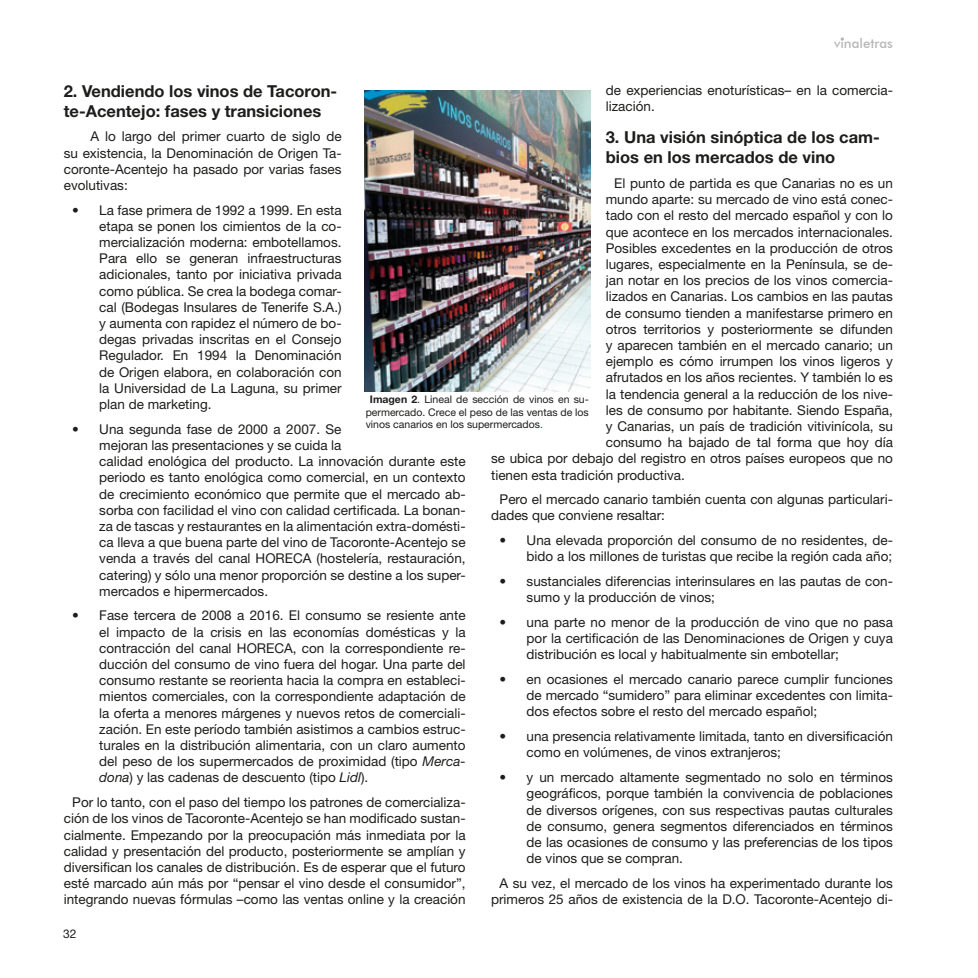
<style>
.page{position:relative;width:978px;height:978px;background:#fff}
.page>*{position:absolute;margin:0;border:0;box-sizing:border-box;transform-origin:0 0}
.TITULO_2{font:700 16.5px/19.8px "Helvetica Neue LT Std";color:#1d1d1b}
.CUERPO{font:13.5px/16.2px "Helvetica Neue LT Std";color:#1d1d1b;text-align:justify}
.t1{font:500 13.35px "Futura BT";color:#b7b7b7}
.t2{font:12px "Helvetica Neue LT Std";color:#1d1d1b}
.PIE_DE_FOTO{font:10.5px/12.6px "Helvetica Neue LT Std";color:#1d1d1b;text-align:justify}
.s1{font-style:italic}
.s2{font-weight:700}
.s3{color:#0070b9}
</style>
<div class="page">
<img style="left:365px;top:91px;width:225px;height:300px">
<p class="t1" style="left:834px;top:35px;width:60px">vinaletras</p>
<p class="CUERPO" style="left:606px;top:82px;width:289px">de experiencias enoturísticas– en la comercia&shy;lización.</p>
<p class="TITULO_2" style="left:606px;top:127px;width:276px">3. Una visión sinóptica de los cam&shy;bios en los mercados de vino</p>
<p class="CUERPO" style="left:614px;top:175px;width:280px">El punto de partida es que Canarias no es un</p>
<p class="CUERPO" style="left:606px;top:191px;width:289px">mundo aparte: su mercado de vino está conec-</p>
<p class="CUERPO" style="left:606px;top:207px;width:289px">tado con el resto del mercado español y con lo</p>
<p class="CUERPO" style="left:606px;top:223px;width:289px">que acontece en los mercados internacionales.</p>
<p class="CUERPO" style="left:606px;top:240px;width:289px">Posibles excedentes en la producción de otros</p>
<p class="CUERPO" style="left:606px;top:256px;width:289px">lugares, especialmente en la Península, se de-</p>
<p class="CUERPO" style="left:606px;top:272px;width:289px">jan notar en los precios de los vinos comercia-</p>
<p class="CUERPO" style="left:606px;top:288px;width:289px">lizados en Canarias. Los cambios en las pautas</p>
<p class="CUERPO" style="left:606px;top:304px;width:289px">de consumo tienden a manifestarse primero en</p>
<p class="CUERPO" style="left:606px;top:321px;width:289px">otros territorios y posteriormente se difunden</p>
<p class="CUERPO" style="left:606px;top:337px;width:289px">y aparecen también en el mercado canario; un</p>
<p class="CUERPO" style="left:606px;top:353px;width:289px">ejemplo es cómo irrumpen los vinos ligeros y</p>
<p class="CUERPO" style="left:606px;top:369px;width:289px">afrutados en los años recientes. Y también lo es</p>
<p class="CUERPO" style="left:606px;top:385px;width:289px">la tendencia general a la reducción de los nive-</p>
<p class="CUERPO" style="left:606px;top:402px;width:289px">les de consumo por habitante. Siendo España,</p>
<p class="CUERPO" style="left:606px;top:418px;width:289px">y Canarias, un país de tradición vitivinícola, su</p>
<p class="CUERPO" style="left:606px;top:434px;width:289px">consumo ha bajado de tal forma que hoy día</p>
<p class="CUERPO" style="left:491px;top:450px;width:403px">se ubica por debajo del registro en otros países europeos que no</p>
<p class="CUERPO" style="left:491px;top:466px;width:195px">tienen esta tradición productiva.</p>
<p class="CUERPO" style="left:491px;top:491px;width:403px;text-indent:9px">Pero el mercado canario también cuenta con algunas particulari&shy;dades que conviene resaltar:</p>
<p class="CUERPO" style="left:500px;top:532px;width:395px;text-align:right">• Una elevada proporción del consumo de no residentes, de&shy;bido a los millones de turistas que recibe la región cada año;</p>
<p class="CUERPO" style="left:527px;top:573px;width:368px;text-indent:-27px">• sustanciales diferencias interinsulares en las pautas de con&shy;sumo y la producción de vinos;</p>
<p class="CUERPO" style="left:527px;top:614px;width:368px;text-indent:-27px">• una parte no menor de la producción de vino que no pasa por la certificación de las Denominaciones de Origen y cuya distribución es local y habitualmente sin embotellar;</p>
<p class="CUERPO" style="left:527px;top:671px;width:368px;text-indent:-27px">• en ocasiones el mercado canario parece cumplir funciones de mercado “sumidero” para eliminar excedentes con limita&shy;dos efectos sobre el resto del mercado español;</p>
<p class="CUERPO" style="left:527px;top:728px;width:368px;text-indent:-27px">• una presencia relativamente limitada, tanto en diversificación como en volúmenes, de vinos extranjeros;</p>
<p class="CUERPO" style="left:527px;top:769px;width:368px;text-indent:-27px">• y un mercado altamente segmentado no solo en términos geográficos, porque también la convivencia de poblaciones de diversos orígenes, con sus respectivas pautas culturales de consumo, genera segmentos diferenciados en términos de las ocasiones de consumo y las preferencias de los tipos de vinos que se compran.</p>
<p class="CUERPO" style="left:491px;top:875px;width:403px;text-align:right">A su vez, el mercado de los vinos ha experimentado durante los primeros 25 años de existencia de la D.O. Tacoronte-Acentejo di-</p>
<p class="TITULO_2" style="left:64px;top:81px;width:275px">2. Vendiendo los vinos de Tacoron&shy;te-Acentejo: fases y transiciones</p>
<p class="CUERPO" style="left:64px;top:128px;width:279px;text-indent:27px">A lo largo del primer cuarto de siglo de su existencia, la Denominación de Origen Ta&shy;coronte-Acentejo ha pasado por varias fases evolutivas:</p>
<p class="CUERPO" style="left:99px;top:202px;width:244px;text-indent:-27px">• La fase primera de 1992 a 1999. En esta etapa se ponen los cimientos de la co&shy;mercialización moderna: embotellamos.<br>Para ello se generan infraestructuras adicionales, tanto por iniciativa privada como pública. Se crea la bodega comar&shy;cal (Bodegas Insulares de Tenerife S.A.) y aumenta con rapidez el número de bo&shy;degas privadas inscritas en el Consejo Regulador. En 1994 la Denominación de Origen elabora, en colaboración con la Universidad de La Laguna, su primer plan de marketing.</p>
<p class="CUERPO" style="left:99px;top:421px;width:368px;text-align:left;text-indent:-27px">• Una segunda fase de 2000 a 2007. Se<br>mejoran las presentaciones y se cuida la<br>calidad enológica del producto. La innovación durante este periodo es tanto enológica como comercial, en un contexto de crecimiento económico que permite que el mercado ab&shy;sorba con facilidad el vino con calidad certificada. La bonan&shy;za de tascas y restaurantes en la alimentación extra-domésti&shy;ca lleva a que buena parte del vino de Tacoronte-Acentejo se venda a través del canal HORECA (hostelería, restauración, catering) y sólo una menor proporción se destine a los super&shy;mercados e hipermercados.</p>
<p class="CUERPO" style="left:99px;top:607px;width:368px;text-indent:-27px">• Fase tercera de 2008 a 2016. El consumo se resiente ante el impacto de la crisis en las economías domésticas y la contracción del canal HORECA, con la correspondiente re&shy;ducción del consumo de vino fuera del hogar. Una parte del consumo restante se reorienta hacia la compra en estableci&shy;mientos comerciales, con la correspondiente adaptación de la oferta a menores márgenes y nuevos retos de comerciali&shy;zación. En este período también asistimos a cambios estruc&shy;turales en la distribución alimentaria, con un claro aumento del peso de los supermercados de proximidad (tipo <span class="s1">Merca&shy;dona</span>) y las cadenas de descuento (tipo <span class="s1">Lidl</span>).</p>
<p class="CUERPO" style="left:64px;top:794px;width:403px;text-indent:9px">Por lo tanto, con el paso del tiempo los patrones de comercializa&shy;ción de los vinos de Tacoronte-Acentejo se han modificado sustan&shy;cialmente. Empezando por la preocupación más inmediata por la calidad y presentación del producto, posteriormente se amplían y diversifican los canales de distribución. Es de esperar que el futuro esté marcado aún más por “pensar el vino desde el consumidor”, integrando nuevas fórmulas –como las ventas online y la creación</p>
<p class="PIE_DE_FOTO" style="left:366px;top:393px;width:225px;text-indent:4px"><span class="s2">Imagen 2</span>. Lineal de sección de vinos en su&shy;permercado. Crece el peso de las ventas de los vinos canarios en los supermercados<span class="s3">.</span></p>
<p class="t2" style="left:63px;top:926px;width:15px">32</p>
</div>
